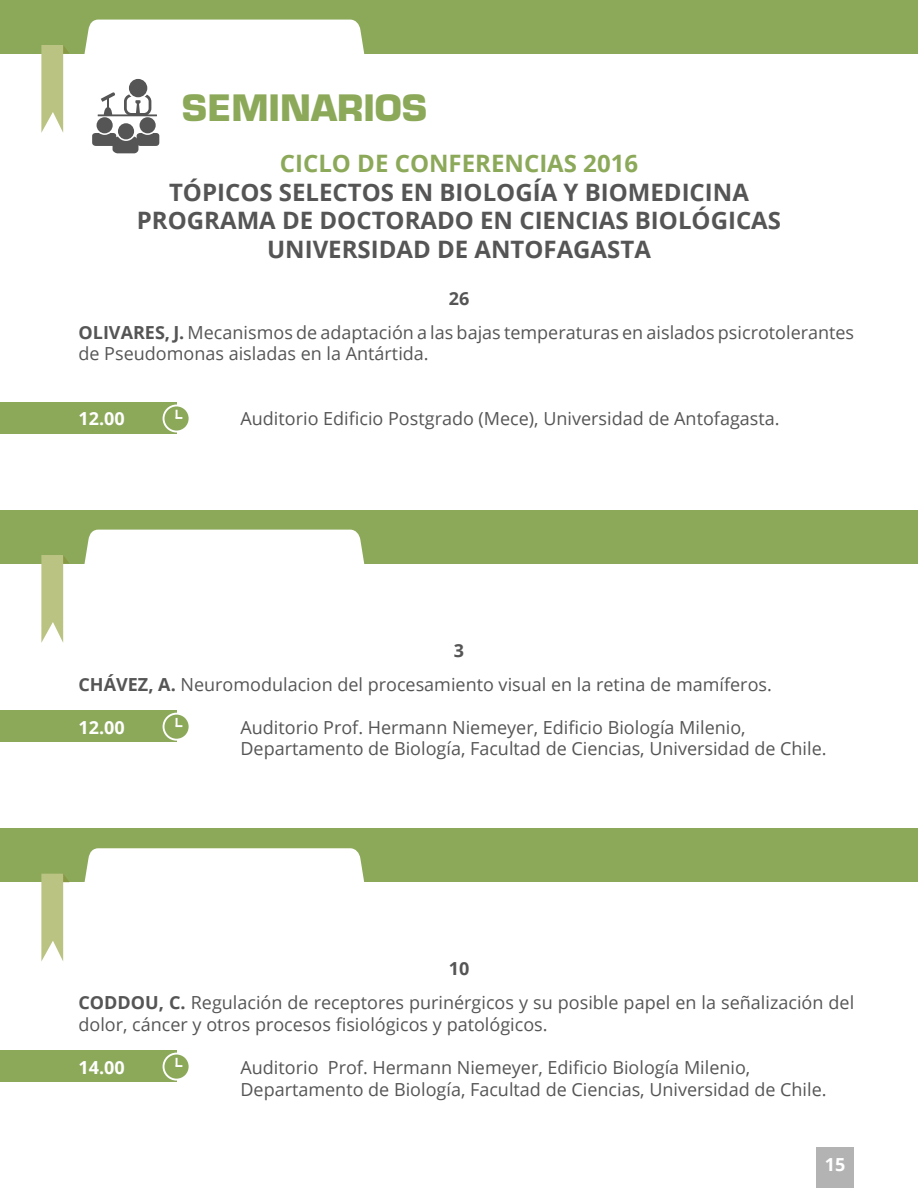
<style>
.page{position:relative;width:918px;height:1188px;background:#fff}
.page>*{position:absolute;margin:0;border:0;box-sizing:border-box;transform-origin:0 0}
.t1{font:700 35.55px "Eurostile LT Std";color:#8ca95a}
.t2{font:700 24px/28.8px "Open Sans";color:#555556;text-align:center}
.t3{font:700 24px "Open Sans";color:#8ca95a}
.t4{font:18px/21.6px "Open Sans";color:#555556}
.t5{font:700 18px "Open Sans";color:#fff}
.t6{font:700 18px "Open Sans";color:#555556}
.s1{font-weight:700}
</style>
<div class="page">
<div style="left:816px;top:1147px;width:38px;height:41px;background:#b2b3b2"></div>
<div style="left:0;top:0;width:918px;height:53px;background:#8ca95a"></div>
<div style="left:0;top:510px;width:918px;height:54px;background:#8ca95a"></div>
<div style="left:0;top:829px;width:918px;height:53px;background:#8ca95a"></div>
<div style="left:84px;top:530px;width:281px;height:34px;background:#fff"></div>
<div style="left:84px;top:848px;width:281px;height:34px;background:#fff"></div>
<svg style="left:41px;top:45px;width:29px;height:88px"></svg>
<svg style="left:41px;top:555px;width:28px;height:88px"></svg>
<svg style="left:41px;top:874px;width:29px;height:87px"></svg>
<div style="left:97px;top:117px;width:16px;height:16px;background:#555556;border-radius:50%"></div>
<div style="left:140px;top:117px;width:16px;height:16px;background:#555556;border-radius:50%"></div>
<svg style="left:92px;top:133px;width:67px;height:20px"></svg>
<div style="left:118px;top:123px;width:16px;height:16px;background:#555556;border-radius:50%"></div>
<svg style="left:79px;top:20px;width:291px;height:96px"></svg>
<div style="left:129px;top:79px;width:18px;height:18px;background:#555556;border-radius:50%"></div>
<div style="left:0;top:402px;width:177px;height:32px;background:#8ca95a"></div>
<div style="left:164px;top:405px;width:26px;height:27px;background:#8ca95a;border-radius:50%"></div>
<div style="left:163px;top:405px;width:28px;height:27px;border:2px solid #fff;border-radius:50%"></div>
<svg style="left:176px;top:410px;width:6px;height:9px"></svg>
<div style="left:0;top:711px;width:177px;height:31px;background:#8ca95a"></div>
<svg style="left:164px;top:714px;width:26px;height:26px"></svg>
<div style="left:163px;top:713px;width:28px;height:28px;border:2px solid #fff;border-radius:50%"></div>
<svg style="left:176px;top:718px;width:6px;height:9px"></svg>
<div style="left:0;top:1051px;width:177px;height:31px;background:#8ca95a"></div>
<svg style="left:164px;top:1054px;width:26px;height:26px"></svg>
<div style="left:163px;top:1053px;width:28px;height:28px;border:2px solid #fff;border-radius:50%"></div>
<svg style="left:176px;top:1058px;width:6px;height:9px"></svg>
<h1 class="t1" style="left:182px;top:86px;width:247px">SEMINARIOS</h1>
<h2 class="t3" style="left:280px;top:146px;width:360px">CICLO DE CONFERENCIAS 2016</h2>
<h2 class="t2" style="left:137px;top:177px;width:646px">TÓPICOS SELECTOS EN BIOLOGÍA Y BIOMEDICINA<br>PROGRAMA DE DOCTORADO EN CIENCIAS BIOLÓGICAS<br>UNIVERSIDAD DE ANTOFAGASTA</h2>
<p class="t6" style="left:449px;top:286px;width:22px">26</p>
<p class="t4" style="left:79px;top:321px;width:777px"><span class="s1">OLIVARES, J.</span> Mecanismos de adaptación a las bajas temperaturas en aislados psicrotolerantes de Pseudomonas aisladas en la Antártida.</p>
<p class="t5" style="left:79px;top:406px;width:48px">12.00</p>
<p class="t4" style="left:241px;top:407px;width:541px">Auditorio Edificio Postgrado (Mece), Universidad de Antofagasta.</p>
<p class="t6" style="left:454px;top:637px;width:12px">3</p>
<p class="t4" style="left:79px;top:673px;width:695px"><span class="s1">CHÁVEZ, A.</span> Neuromodulacion del procesamiento visual en la retina de mamíferos.</p>
<p class="t5" style="left:79px;top:715px;width:48px">12.00</p>
<p class="t4" style="left:241px;top:716px;width:588px">Auditorio Prof. Hermann Niemeyer, Edificio Biología Milenio,<br>Departamento de Biología, Facultad de Ciencias, Universidad de Chile.</p>
<p class="t6" style="left:449px;top:956px;width:22px">10</p>
<p class="t4" style="left:79px;top:991px;width:777px"><span class="s1">CODDOU, C.</span> Regulación de receptores purinérgicos y su posible papel en la señalización del dolor, cáncer y otros procesos fisiológicos y patológicos.</p>
<p class="t5" style="left:79px;top:1055px;width:48px">14.00</p>
<p class="t4" style="left:241px;top:1056px;width:588px">Auditorio Prof. Hermann Niemeyer, Edificio Biología Milenio,<br>Departamento de Biología, Facultad de Ciencias, Universidad de Chile.</p>
<p class="t5" style="left:825px;top:1151px;width:22px">15</p>
</div>
